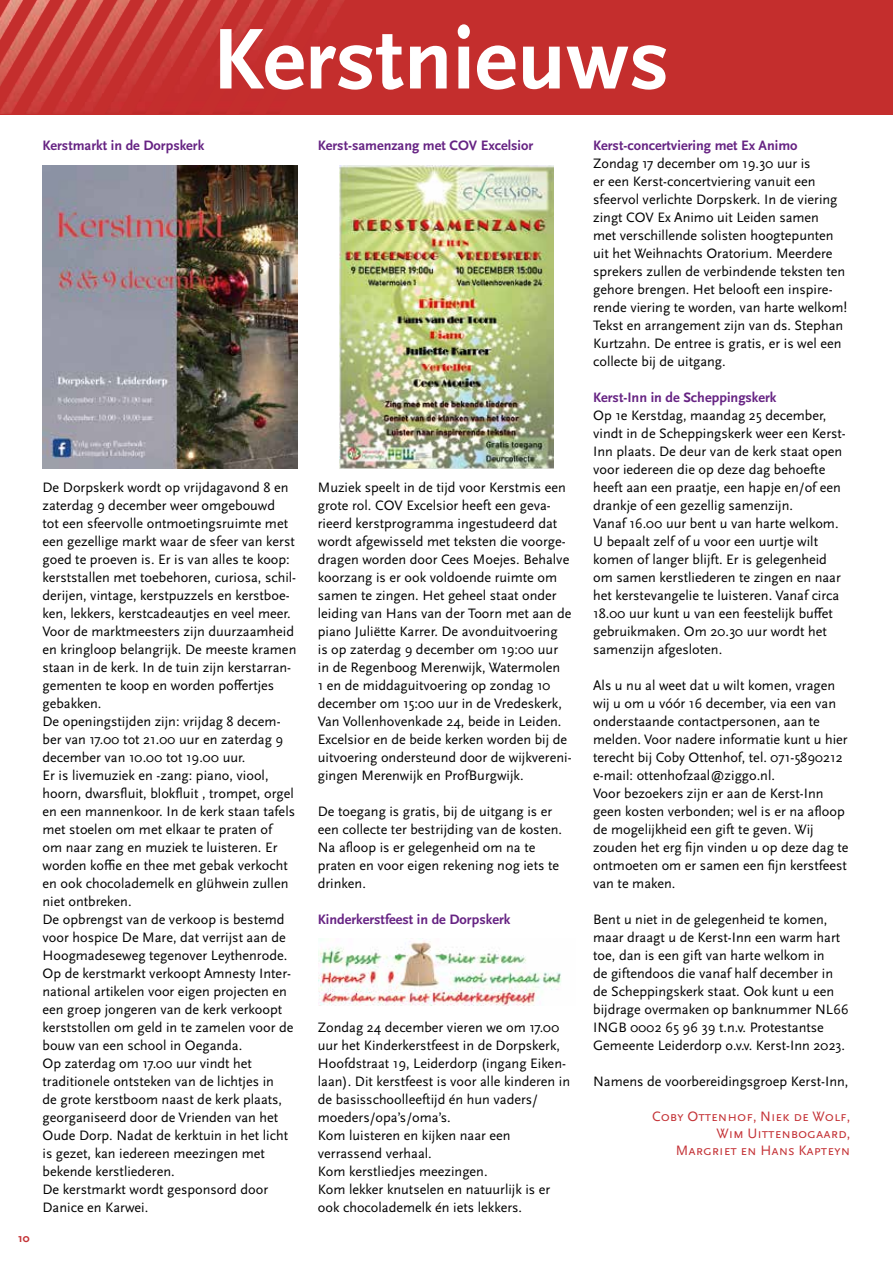
<style>
.page{position:relative;width:893px;height:1263px;background:#fff}
.page>*{position:absolute;margin:0;border:0;box-sizing:border-box;transform-origin:0 0}
.t1{font:700 90px "Scala Sans Pro";color:#fff}
.t2{font:14.25px/18px "Scala Sans Pro";color:#000}
.t3{font:700 14.25px "Scala Sans Pro";color:#662383}
.t4{font:14.25px/17.1px "Scala Sans Caps";color:#c43236;text-align:right}
.t5{font:700 12px "Scala Sans Pro";color:#c43236}
</style>
<div class="page">
<div style="left:0;top:0;width:893px;height:115px;background:#c42e2d"></div>
<img style="left:0;top:0;width:344px;height:114px">
<img style="left:43px;top:165px;width:255px;height:304px">
<img style="left:339px;top:165px;width:215px;height:304px">
<img style="left:319px;top:938px;width:242px;height:67px">
<h1 class="t1" style="left:213px;top:8px;width:458px">Kerstnieuws</h1>
<p class="t3" style="left:43px;top:137px;width:163px">Kerstmarkt in de Dorpskerk</p>
<p class="t5" style="left:18px;top:1231px;width:13px">10</p>
<p class="t2" style="left:43px;top:478px;width:255px">De Dorpskerk wordt op vrijdagavond 8 en zaterdag 9 december weer omgebouwd<br>tot een sfeervolle ontmoetingsruimte met een gezellige markt waar de sfeer van kerst goed te proeven is. Er is van alles te koop: kerststallen met toebehoren, curiosa, schil&shy;derijen, vintage, kerstpuzzels en kerstboe&shy;ken, lekkers, kerstcadeautjes en veel meer.<br>Voor de marktmeesters zijn duurzaamheid en kringloop belangrijk. De meeste kramen staan in de kerk. In de tuin zijn kerstarran&shy;gementen te koop en worden poffertjes gebakken.<br>De openingstijden zijn: vrijdag 8 decem&shy;ber van 17.00 tot 21.00 uur en zaterdag 9 december van 10.00 tot 19.00 uur.<br>Er is livemuziek en -zang: piano, viool, hoorn, dwarsfluit, blokfluit , trompet, orgel en een mannenkoor. In de kerk staan tafels met stoelen om met elkaar te praten of<br>om naar zang en muziek te luisteren. Er worden koffie en thee met gebak verkocht en ook chocolademelk en glühwein zullen niet ontbreken.<br>De opbrengst van de verkoop is bestemd voor hospice De Mare, dat verrijst aan de Hoogmadeseweg tegenover Leythenrode.<br>Op de kerstmarkt verkoopt Amnesty Inter&shy;national artikelen voor eigen projecten en een groep jongeren van de kerk verkoopt kerststollen om geld in te zamelen voor de bouw van een school in Oeganda.<br>Op zaterdag om 17.00 uur vindt het traditionele ontsteken van de lichtjes in<br>de grote kerstboom naast de kerk plaats, georganiseerd door de Vrienden van het Oude Dorp. Nadat de kerktuin in het licht is gezet, kan iedereen meezingen met bekende kerstliederen.<br>De kerstmarkt wordt gesponsord door Danice en Karwei.</p>
<p class="t3" style="left:318px;top:137px;width:217px">Kerst-samenzang met COV Excelsior</p>
<p class="t2" style="left:318px;top:478px;width:255px">Muziek speelt in de tijd voor Kerstmis een grote rol. COV Excelsior heeft een geva&shy;rieerd kerstprogramma ingestudeerd dat wordt afgewisseld met teksten die voorge&shy;dragen worden door Cees Moejes. Behalve koorzang is er ook voldoende ruimte om samen te zingen. Het geheel staat onder leiding van Hans van der Toorn met aan de piano Juliëtte Karrer. De avonduitvoering<br>is op zaterdag 9 december om 19:00 uur in de Regenboog Merenwijk, Watermolen<br>1 en de middaguitvoering op zondag 10 december om 15:00 uur in de Vredeskerk, Van Vollenhovenkade 24, beide in Leiden.<br>Excelsior en de beide kerken worden bij de uitvoering ondersteund door de wijkvereni&shy;gingen Merenwijk en ProfBurgwijk.</p>
<p class="t2" style="left:318px;top:802px;width:246px">De toegang is gratis, bij de uitgang is er een collecte ter bestrijding van de kosten.<br>Na afloop is er gelegenheid om na te praten en voor eigen rekening nog iets te drinken.</p>
<p class="t3" style="left:318px;top:911px;width:194px">Kinderkerstfeest in de Dorpskerk</p>
<p class="t2" style="left:318px;top:1018px;width:254px">Zondag 24 december vieren we om 17.00 uur het Kinderkerstfeest in de Dorpskerk, Hoofdstraat 19, Leiderdorp (ingang Eiken&shy;laan). Dit kerstfeest is voor alle kinderen in de basisschoolleeftijd én hun vaders/ moeders/opa’s/oma’s.<br>Kom luisteren en kijken naar een verrassend verhaal.<br>Kom kerstliedjes meezingen.<br>Kom lekker knutselen en natuurlijk is er ook chocolademelk én iets lekkers.</p>
<p class="t3" style="left:593px;top:137px;width:206px">Kerst-concertviering met Ex Animo</p>
<p class="t2" style="left:593px;top:154px;width:256px">Zondag 17 december om 19.30 uur is<br>er een Kerst-concertviering vanuit een sfeervol verlichte Dorpskerk. In de viering zingt COV Ex Animo uit Leiden samen<br>met verschillende solisten hoogtepunten uit het Weihnachts Oratorium. Meerdere sprekers zullen de verbindende teksten ten gehore brengen. Het belooft een inspire&shy;rende viering te worden, van harte welkom!<br>Tekst en arrangement zijn van ds. Stephan Kurtzahn. De entree is gratis, er is wel een collecte bij de uitgang.</p>
<p class="t3" style="left:593px;top:389px;width:185px">Kerst-Inn in de Scheppingskerk</p>
<p class="t2" style="left:593px;top:406px;width:254px">Op 1e Kerstdag, maandag 25 december, vindt in de Scheppingskerk weer een Kerst-Inn plaats. De deur van de kerk staat open voor iedereen die op deze dag behoefte heeft aan een praatje, een hapje en/of een drankje of een gezellig samenzijn.<br>Vanaf 16.00 uur bent u van harte welkom.<br>U bepaalt zelf of u voor een uurtje wilt komen of langer blijft. Er is gelegenheid om samen kerstliederen te zingen en naar het kerstevangelie te luisteren. Vanaf circa 18.00 uur kunt u van een feestelijk buffet gebruikmaken. Om 20.30 uur wordt het samenzijn afgesloten.</p>
<p class="t2" style="left:593px;top:676px;width:257px">Als u nu al weet dat u wilt komen, vragen wij u om u vóór 16 december, via een van onderstaande contactpersonen, aan te melden. Voor nadere informatie kunt u hier terecht bij Coby Ottenhof, tel. 071-5890212 e-mail: ottenhofzaal@ziggo.nl.<br>Voor bezoekers zijn er aan de Kerst-Inn geen kosten verbonden; wel is er na afloop de mogelijkheid een gift te geven. Wij zouden het erg fijn vinden u op deze dag te ontmoeten om er samen een fijn kerstfeest van te maken.</p>
<p class="t2" style="left:593px;top:910px;width:257px">Bent u niet in de gelegenheid te komen, maar draagt u de Kerst-Inn een warm hart toe, dan is een gift van harte welkom in<br>de giftendoos die vanaf half december in de Scheppingskerk staat. Ook kunt u een bijdrage overmaken op banknummer NL66<br>INGB 0002 65 96 39 t.n.v. Protestantse Gemeente Leiderdorp o.v.v. Kerst-Inn 2023.</p>
<p class="t2" style="left:593px;top:1072px;width:257px">Namens de voorbereidingsgroep Kerst-Inn,</p>
<p class="t4" style="left:652px;top:1108px;width:200px">Coby Ottenhof, Niek de Wolf,<br>Wim Uittenbogaard,<br>Margriet en Hans Kapteyn</p>
</div>
